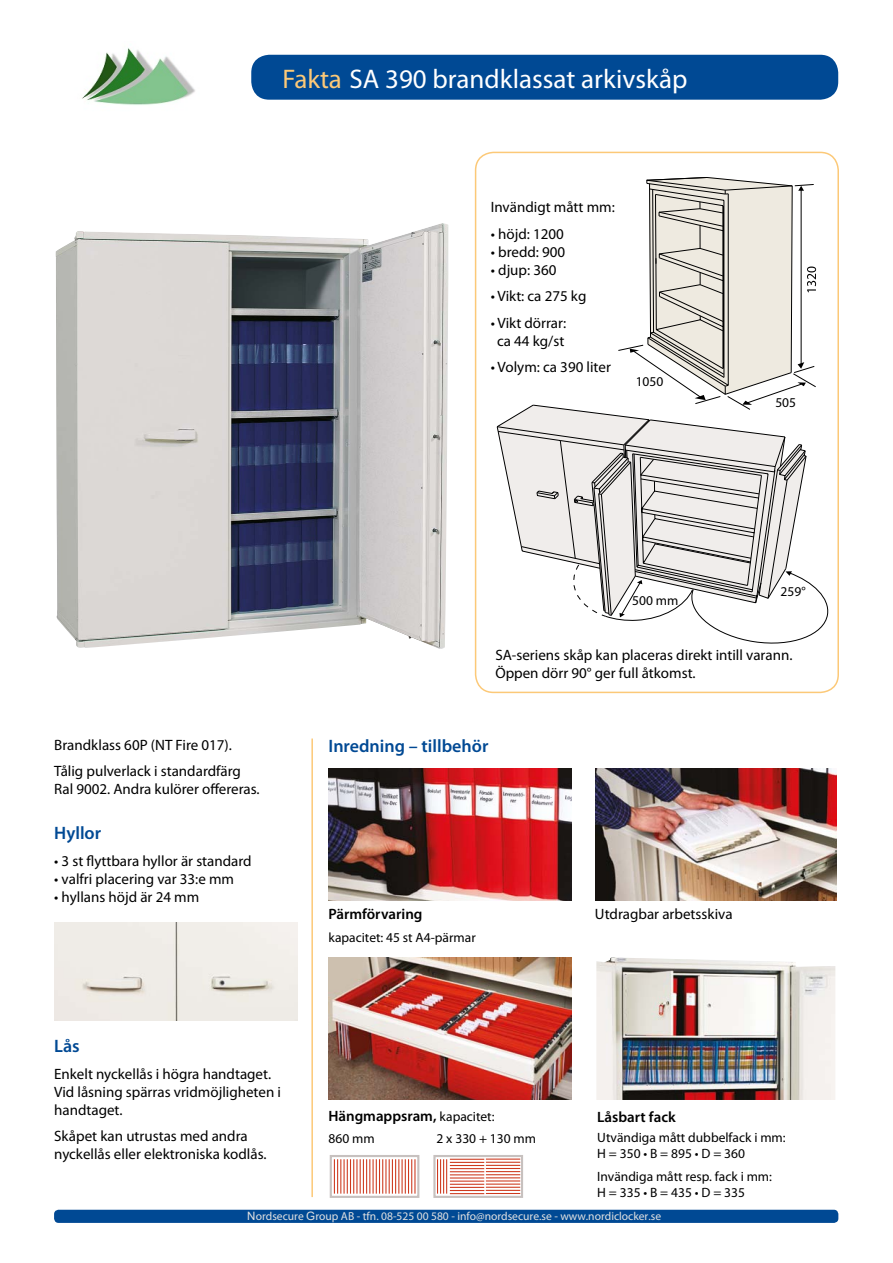
<style>
.page{position:relative;width:893px;height:1263px;background:#fff}
.page>*{position:absolute;margin:0;border:0;box-sizing:border-box;transform-origin:0 0}
.t1{font:27px "Myriad Pro";color:#fff}
.t2{font:600 18px "Myriad Pro";color:#004994}
.t3{font:15px/18px "Myriad Pro";color:#000}
.t4{font:600 15px "Myriad Pro";color:#000}
.t5{font:13.5px/16.2px "Myriad Pro";color:#000}
.t6{font:11.55px "Myriad Pro";color:#e1e1e1}
.s1{color:#fcc978}
.s2{font-family:"Arial"}
.s3{font-weight:400;font-size:13.5px}
</style>
<div class="page">
<div style="left:54px;top:923px;width:244px;height:98px;background:#efece7"></div>
<div style="left:475px;top:152px;width:364px;height:541px;border:2px solid #fcc978;border-radius:18px"></div>
<img style="left:56px;top:223px;width:392px;height:426px">
<div style="left:251px;top:55px;width:587px;height:45px;background:#004994;border-radius:18px"></div>
<img style="left:596px;top:957px;width:239px;height:143px">
<img style="left:328px;top:958px;width:243px;height:141px">
<svg style="left:330px;top:1155px;width:89px;height:43px"></svg>
<hr style="left:334px;top:1159px;width:1px;height:34px;background:#cd391e">
<hr style="left:337px;top:1159px;width:1px;height:34px;background:#cd391e">
<hr style="left:340px;top:1159px;width:1px;height:34px;background:#cd391e">
<hr style="left:344px;top:1159px;width:1px;height:34px;background:#cd391e">
<hr style="left:347px;top:1159px;width:1px;height:34px;background:#cd391e">
<hr style="left:350px;top:1159px;width:1px;height:34px;background:#cd391e">
<hr style="left:353px;top:1159px;width:1px;height:34px;background:#cd391e">
<hr style="left:356px;top:1159px;width:1px;height:34px;background:#cd391e">
<hr style="left:360px;top:1159px;width:1px;height:34px;background:#cd391e">
<hr style="left:363px;top:1159px;width:1px;height:34px;background:#cd391e">
<hr style="left:366px;top:1159px;width:1px;height:34px;background:#cd391e">
<hr style="left:369px;top:1159px;width:1px;height:34px;background:#cd391e">
<hr style="left:373px;top:1159px;width:1px;height:34px;background:#cd391e">
<hr style="left:376px;top:1159px;width:1px;height:34px;background:#cd391e">
<hr style="left:379px;top:1159px;width:1px;height:34px;background:#cd391e">
<hr style="left:382px;top:1159px;width:1px;height:34px;background:#cd391e">
<hr style="left:385px;top:1159px;width:1px;height:34px;background:#cd391e">
<hr style="left:389px;top:1159px;width:1px;height:34px;background:#cd391e">
<hr style="left:392px;top:1159px;width:1px;height:34px;background:#cd391e">
<hr style="left:395px;top:1159px;width:1px;height:34px;background:#cd391e">
<hr style="left:398px;top:1159px;width:1px;height:34px;background:#cd391e">
<hr style="left:402px;top:1159px;width:1px;height:34px;background:#cd391e">
<hr style="left:405px;top:1159px;width:1px;height:34px;background:#cd391e">
<hr style="left:408px;top:1159px;width:1px;height:34px;background:#cd391e">
<hr style="left:411px;top:1159px;width:1px;height:34px;background:#cd391e">
<hr style="left:414px;top:1159px;width:1px;height:34px;background:#cd391e">
<hr style="left:437px;top:1159px;width:1px;height:34px;background:#cd391e">
<hr style="left:440px;top:1159px;width:1px;height:34px;background:#cd391e">
<hr style="left:443px;top:1159px;width:1px;height:34px;background:#cd391e">
<hr style="left:446px;top:1159px;width:1px;height:34px;background:#cd391e">
<div style="left:433px;top:1155px;width:90px;height:43px;border:2px solid #c7c1bf"></div>
<hr style="left:450px;top:1193px;width:34px;height:1px;background:#cd391e">
<hr style="left:450px;top:1190px;width:34px;height:1px;background:#cd391e">
<hr style="left:450px;top:1187px;width:34px;height:1px;background:#cd391e">
<hr style="left:450px;top:1184px;width:34px;height:1px;background:#cd391e">
<hr style="left:450px;top:1180px;width:34px;height:2px;background:#cd391e">
<hr style="left:450px;top:1177px;width:34px;height:1px;background:#cd391e">
<hr style="left:450px;top:1174px;width:34px;height:1px;background:#cd391e">
<hr style="left:450px;top:1171px;width:34px;height:1px;background:#cd391e">
<hr style="left:450px;top:1168px;width:34px;height:1px;background:#cd391e">
<hr style="left:450px;top:1165px;width:34px;height:1px;background:#cd391e">
<hr style="left:450px;top:1162px;width:34px;height:1px;background:#cd391e">
<hr style="left:450px;top:1159px;width:34px;height:1px;background:#cd391e">
<hr style="left:486px;top:1193px;width:34px;height:1px;background:#cd391e">
<hr style="left:486px;top:1190px;width:34px;height:1px;background:#cd391e">
<hr style="left:486px;top:1187px;width:34px;height:1px;background:#cd391e">
<hr style="left:486px;top:1183px;width:34px;height:2px;background:#cd391e">
<hr style="left:486px;top:1180px;width:34px;height:1px;background:#cd391e">
<hr style="left:486px;top:1177px;width:34px;height:1px;background:#cd391e">
<hr style="left:486px;top:1174px;width:34px;height:1px;background:#cd391e">
<hr style="left:486px;top:1171px;width:34px;height:1px;background:#cd391e">
<hr style="left:486px;top:1168px;width:34px;height:1px;background:#cd391e">
<hr style="left:486px;top:1165px;width:34px;height:1px;background:#cd391e">
<hr style="left:486px;top:1162px;width:34px;height:1px;background:#cd391e">
<hr style="left:486px;top:1158px;width:34px;height:2px;background:#cd391e">
<img style="left:595px;top:769px;width:241px;height:132px">
<hr style="left:311px;top:738px;width:2px;height:459px;background:#fcc978">
<div style="left:54px;top:1210px;width:784px;height:13px;background:#004994;border-radius:4px"></div>
<img style="left:328px;top:768px;width:243px;height:133px">
<svg style="left:497px;top:177px;width:332px;height:467px"></svg>
<img style="left:82px;top:48px;width:113px;height:57px">
<h1 class="t1" style="left:282px;top:62px;width:407px"><span class="s1">Fakta</span> SA 390 brandklassat arkivskåp</h1>
<p class="t3" style="left:491px;top:198px;width:125px">Invändigt mått mm:</p>
<p class="t3" style="left:491px;top:224px;width:75px">• höjd: 1200</p>
<p class="t3" style="left:491px;top:242px;width:76px">• bredd: 900</p>
<p class="t3" style="left:491px;top:260px;width:67px">• djup: 360</p>
<p class="t3" style="left:491px;top:287px;width:97px">• Vikt: ca 275 kg</p>
<p class="t3" style="left:491px;top:313px;width:77px;text-align:center">• Vikt dörrar: ca 44 kg/st</p>
<p class="t3" style="left:491px;top:358px;width:122px">• Volym: ca 390 liter</p>
<p class="t5" style="left:636px;top:374px;width:29px">1050</p>
<p class="t5" style="left:632px;top:592px;width:48px">500 mm</p>
<p class="t5" style="left:775px;top:394px;width:22px">505</p>
<p class="t5" style="left:781px;top:583px;width:27px">259°</p>
<p class="t3" style="left:54px;top:731px;width:188px;line-height:26.5px">Brandklass 60P (NT Fire 017).<br>Tålig pulverlack i standardfärg</p>
<p class="t3" style="left:54px;top:780px;width:207px">Ral 9002. Andra kulörer offereras.</p>
<p class="t2" style="left:54px;top:821px;width:48px">Hyllor</p>
<p class="t3" style="left:54px;top:851px;width:199px">• 3 st flyttbara hyllor är standard</p>
<p class="t3" style="left:54px;top:869px;width:181px">• valfri placering var 33:e mm</p>
<p class="t3" style="left:54px;top:887px;width:147px">• hyllans höjd är 24 mm</p>
<p class="t3" style="left:495px;top:645px;width:299px">SA-seriens skåp kan placeras direkt intill varann.<br>Öppen dörr 90° ger full åtkomst.</p>
<p class="t2" style="left:328px;top:735px;width:161px">Inredning – tillbehör</p>
<p class="t4" style="left:328px;top:905px;width:96px">Pärmförvaring</p>
<p class="t5" style="left:328px;top:929px;width:149px">kapacitet: 45 st A4-pärmar</p>
<p class="t3" style="left:595px;top:905px;width:139px">Utdragbar arbetsskiva</p>
<p class="t2" style="left:54px;top:1034px;width:27px">Lås</p>
<p class="t3" style="left:54px;top:1064px;width:228px">Enkelt nyckellås i högra handtaget.<br>Vid låsning spärras vridmöjligheten i handtaget.</p>
<p class="t3" style="left:54px;top:1127px;width:214px">Skåpet kan utrustas med andra nyckellås eller elektroniska kodlås.</p>
<p class="t4" style="left:597px;top:1107px;width:80px">Låsbart fack</p>
<p class="t5" style="left:597px;top:1129px;width:190px">Utvändiga mått dubbelfack i mm:<br>H=350•B=895•D=360</p>
<p class="t5" style="left:597px;top:1168px;width:176px">Invändiga mått resp. fack i mm:<br>H=335•B=435•D=335</p>
<p class="t6" style="left:247px;top:1209px;width:415px"><span class="s2">N</span>ordsecure <span class="s2">G</span>roup AB - tfn. 08-525 00 580 - info@nordsecure.se - www.nordiclocker.se</p>
<p class="t4" style="left:328px;top:1106px;width:168px">Hängmappsram, <span class="s3">kapacitet:</span></p>
<p class="t5" style="left:328px;top:1130px;width:48px">860 mm</p>
<p class="t5" style="left:436px;top:1130px;width:101px">2x330+130mm</p>
</div>
